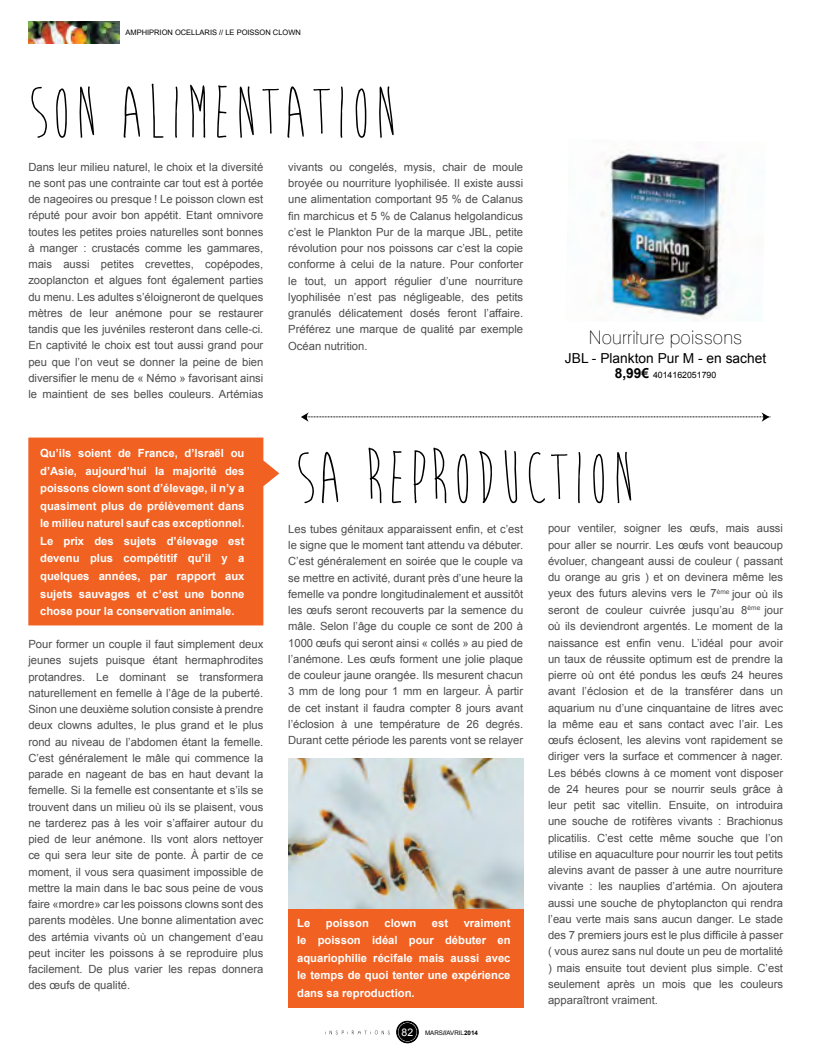
<style>
.page{position:relative;width:815px;height:1053px;background:#fff}
.page>*{position:absolute;margin:0;border:0;box-sizing:border-box;transform-origin:0 0}
.t1{font:77px "Brain Flower";color:#000}
.t2{font:condensed 18.75px "Lane";letter-spacing:.01em;color:#000}
.t3{font:13.75px "Arial";color:#000}
.t4{font:11.25px/16.2px "Arial";color:#4d4d4f;text-align:justify}
.t5{font:700 11.25px/17.5px "Arial";color:#fff;text-align:justify}
.t6{font:8.75px "Arial";color:#000}
.t7{font:7.5px "Arial";color:#000}
.t8{font:6.25px "Arial";color:#000}
.s1{font-weight:700;font-size:13.75px}
.s2{font-size:10.5px;color:#fff}
.s3{font-weight:900}
.s4{font-weight:700}
</style>
<div class="page">
<svg style="left:397px;top:1021px;width:22px;height:21px"></svg>
<div style="left:398px;top:1022px;width:19px;height:19px;background:#000;border-radius:50%"></div>
<svg style="left:325px;top:1030px;width:65px;height:4px"></svg>
<img style="left:28px;top:21px;width:91px;height:23px">
<div style="left:28px;top:437px;width:251px;height:188px;background:#f16122"></div>
<svg style="left:301px;top:412px;width:469px;height:10px"></svg>
<img style="left:601px;top:151px;width:124px;height:170px">
<img style="left:288px;top:758px;width:235px;height:151px">
<div style="left:288px;top:909px;width:235px;height:98px;background:#f16122"></div>
<p class="t7" style="left:125px;top:28px;width:177px">AMPHIPRION OCELLARIS // LE POISSON CLOWN</p>
<h1 class="t1" style="left:28px;top:73px;width:372px">SON ALIMENTATION</h1>
<p class="t4" style="left:28px;top:159px;width:237px">Dans leur milieu naturel, le choix et la diversité ne sont pas une contrainte car tout est à portée de nageoires ou presque ! Le poisson clown est réputé pour avoir bon appétit. Etant omnivore toutes les petites proies naturelles sont bonnes à manger : crustacés comme les gammares, mais aussi petites crevettes, copépodes, zooplancton et algues font également parties du menu. Les adultes s’éloigneront de quelques mètres de leur anémone pour se restaurer tandis que les juvéniles resteront dans celle-ci.<br>En captivité le choix est tout aussi grand pour peu que l’on veut se donner la peine de bien diversifier le menu de « Némo » favorisant ainsi le maintient de ses belles couleurs. Artémias</p>
<p class="t4" style="left:288px;top:159px;width:237px">vivants ou congelés, mysis, chair de moule broyée ou nourriture lyophilisée. Il existe aussi une alimentation comportant 95 % de Calanus fin marchicus et 5 % de Calanus helgolandicus c’est le Plankton Pur de la marque JBL, petite révolution pour nos poissons car c’est la copie conforme à celui de la nature. Pour conforter le tout, un apport régulier d’une nourriture lyophilisée n’est pas négligeable, des petits granulés délicatement dosés feront l’affaire.<br>Préférez une marque de qualité par exemple Océan nutrition.</p>
<h2 class="t2" style="left:589px;top:326px;width:155px">Nourriture poissons</h2>
<p class="t3" style="left:565px;top:348px;width:203px">JBL - Plankton Pur M - en sachet</p>
<p class="t6" style="left:615px;top:368px;width:103px"><span class="s1">8,99€</span> 4014162051790</p>
<p class="t5" style="left:40px;top:445px;width:206px">Qu’ils soient de France, d’Israël ou d’Asie, aujourd’hui la majorité des poissons clown sont d’élevage, il n’y a quasiment plus de prélèvement dans le milieu naturel sauf cas exceptionnel.<br>Le prix des sujets d’élevage est devenu plus compétitif qu’il y a quelques années, par rapport aux sujets sauvages et c’est une bonne chose pour la conservation animale.</p>
<p class="t4" style="left:28px;top:636px;width:237px">Pour former un couple il faut simplement deux jeunes sujets puisque étant hermaphrodites protandres. Le dominant se transformera naturellement en femelle à l’âge de la puberté.<br>Sinon une deuxième solution consiste à prendre deux clowns adultes, le plus grand et le plus rond au niveau de l’abdomen étant la femelle.<br>C’est généralement le mâle qui commence la parade en nageant de bas en haut devant la femelle. Si la femelle est consentante et s’ils se trouvent dans un milieu où ils se plaisent, vous ne tarderez pas à les voir s’affairer autour du pied de leur anémone. Ils vont alors nettoyer ce qui sera leur site de ponte. À partir de ce moment, il vous sera quasiment impossible de mettre la main dans le bac sous peine de vous faire «mordre» car les poissons clowns sont des parents modèles. Une bonne alimentation avec des artémia vivants où un changement d’eau peut inciter les poissons à se reproduire plus facilement. De plus varier les repas donnera des œufs de qualité.</p>
<h1 class="t1" style="left:295px;top:438px;width:343px">SA REPRODUCTION</h1>
<p class="t4" style="left:288px;top:520px;width:237px">Les tubes génitaux apparaissent enfin, et c’est le signe que le moment tant attendu va débuter.<br>C’est généralement en soirée que le couple va se mettre en activité, durant près d’une heure la femelle va pondre longitudinalement et aussitôt les œufs seront recouverts par la semence du mâle. Selon l’âge du couple ce sont de 200 à 1000 œufs qui seront ainsi « collés » au pied de l’anémone. Les œufs forment une jolie plaque de couleur jaune orangée. Ils mesurent chacun 3 mm de long pour 1 mm en largeur. À partir de cet instant il faudra compter 8 jours avant l’éclosion à une température de 26 degrés.<br>Durant cette période les parents vont se relayer</p>
<p class="t4" style="left:548px;top:520px;width:237px">pour ventiler, soigner les œufs, mais aussi pour aller se nourrir. Les œufs vont beaucoup évoluer, changeant aussi de couleur ( passant du orange au gris ) et on devinera même les yeux des futurs alevins vers le 7<sup>ème</sup> jour où ils seront de couleur cuivrée jusqu’au 8<sup>ème</sup> jour où ils deviendront argentés. Le moment de la naissance est enfin venu. L’idéal pour avoir un taux de réussite optimum est de prendre la pierre où ont été pondus les œufs 24 heures avant l’éclosion et de la transférer dans un aquarium nu d’une cinquantaine de litres avec la même eau et sans contact avec l’air. Les œufs éclosent, les alevins vont rapidement se diriger vers la surface et commencer à nager.<br>Les bébés clowns à ce moment vont disposer de 24 heures pour se nourrir seuls grâce à leur petit sac vitellin. Ensuite, on introduira une souche de rotifères vivants : Brachionus plicatilis. C’est cette même souche que l’on utilise en aquaculture pour nourrir les tout petits alevins avant de passer à une autre nourriture vivante : les nauplies d’artémia. On ajoutera aussi une souche de phytoplancton qui rendra l’eau verte mais sans aucun danger. Le stade des 7 premiers jours est le plus difficile à passer ( vous aurez sans nul doute un peu de mortalité ) mais ensuite tout devient plus simple. C’est seulement après un mois que les couleurs apparaîtront vraiment.</p>
<p class="t5" style="left:297px;top:914px;width:215px;text-indent:166px">vraiment le poisson idéal pour débuter en aquariophilie récifale mais aussi avec le temps de quoi tenter une expérience dans sa reproduction.</p>
<p class="t5" style="left:297px;top:914px;width:15px">Le</p>
<p class="t5" style="left:326px;top:914px;width:45px">poisson</p>
<p class="t5" style="left:384px;top:914px;width:33px">clown</p>
<p class="t5" style="left:432px;top:914px;width:18px">est</p>
<p class="t8" style="left:402px;top:1028px;width:78px"><span class="s2">82</span> MARS<span class="s3">//</span>AVRIL<span class="s4">2014</span></p>
</div>
